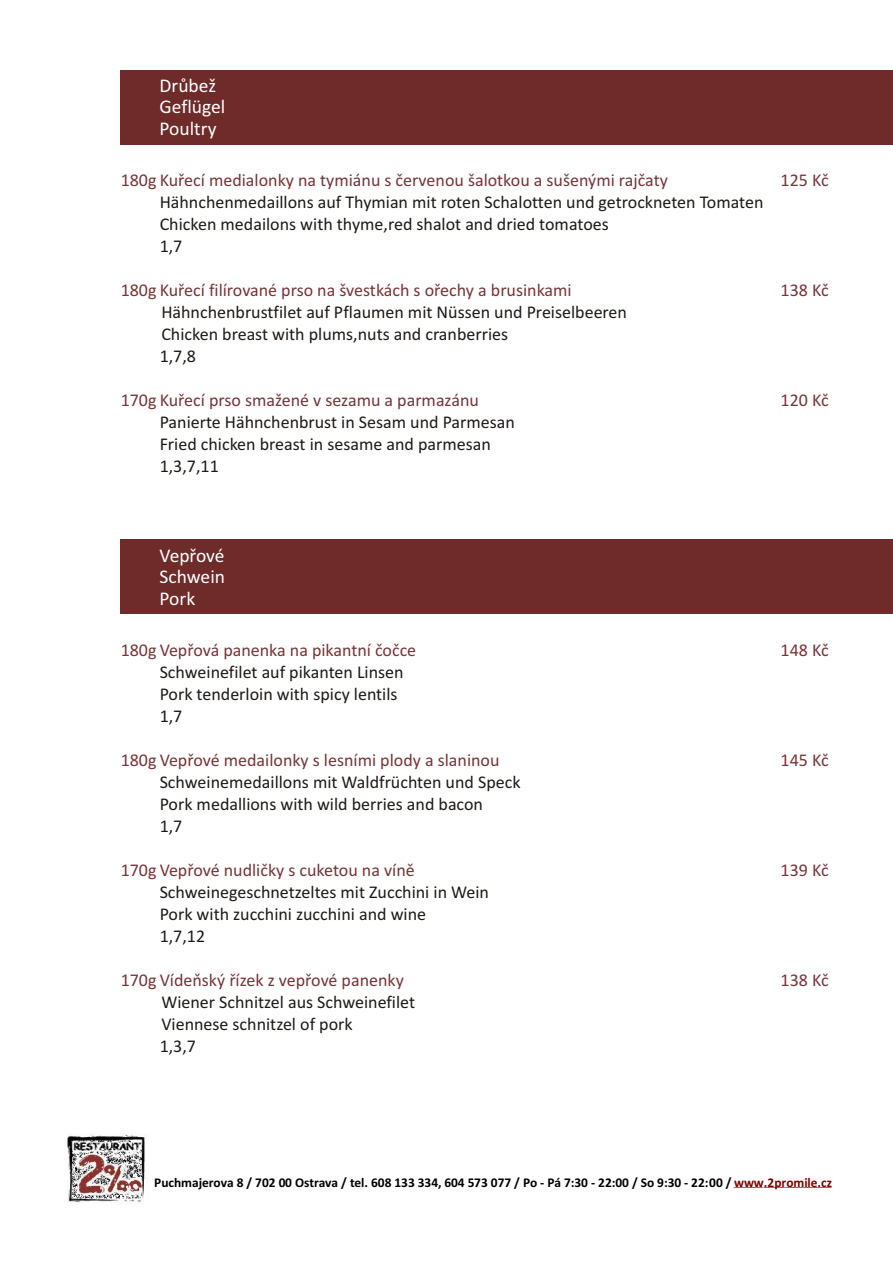
<style>
.page{position:relative;width:893px;height:1263px;background:#fff}
.page>*{position:absolute;margin:0;border:0;box-sizing:border-box;transform-origin:0 0}
.t1{font:19.5px/21.5px "Calibri";color:#fff;text-align:justify}
.t2{font:18px/21.9px "Calibri";color:#1f1a17}
.t3{font:18px "Calibri";color:#7a3336}
.t4{font:700 13.35px "Calibri";color:#000}
.s1{color:#800000}
</style>
<div class="page">
<img style="left:67px;top:1134px;width:82px;height:69px">
<svg style="left:734px;top:1187px;width:97px;height:1px"></svg>
<div style="left:121px;top:539px;width:772px;height:75px;background:#6e2b29"></div>
<div style="left:121px;top:70px;width:772px;height:74px;background:#6e2b29"></div>
<p class="t1" style="left:160px;top:76px;width:67px;text-align:left">Drůbež<br>Geflügel<br>Poultry</p>
<p class="t3" style="left:121px;top:173px;width:549px">180g Kuřecí medialonky na tymiánu s červenou šalotkou a sušenými rajčaty</p>
<p class="t3" style="left:781px;top:173px;width:50px">125 Kč</p>
<p class="t2" style="left:160px;top:193px;width:605px">Hähnchenmedaillons auf Thymian mit roten Schalotten und getrockneten Tomaten<br>Chicken medailons with thyme,red shalot and dried tomatoes<br>1,7</p>
<p class="t3" style="left:121px;top:283px;width:453px">180g Kuřecí filírované prso na švestkách s ořechy a brusinkami</p>
<p class="t3" style="left:781px;top:283px;width:50px">138 Kč</p>
<p class="t2" style="left:160px;top:303px;width:469px">Hähnchenbrustfilet auf Pflaumen mit Nüssen und Preiselbeeren<br>Chicken breast with plums,nuts and cranberries<br>1,7,8</p>
<p class="t3" style="left:121px;top:393px;width:360px">170g Kuřecí prso smažené v sezamu a parmazánu</p>
<p class="t3" style="left:781px;top:393px;width:50px">120 Kč</p>
<p class="t2" style="left:160px;top:413px;width:357px">Panierte Hähnchenbrust in Sesam und Parmesan<br>Fried chicken breast in sesame and parmesan<br>1,3,7,11</p>
<p class="t1" style="left:160px;top:546px;width:67px">Vepřové Schwein Pork</p>
<p class="t3" style="left:121px;top:643px;width:297px">180g Vepřová panenka na pikantní čočce</p>
<p class="t3" style="left:781px;top:643px;width:50px">148 Kč</p>
<p class="t2" style="left:160px;top:663px;width:245px">Schweinefilet auf pikanten Linsen<br>Pork tenderloin with spicy lentils<br>1,7</p>
<p class="t3" style="left:121px;top:753px;width:380px">180g Vepřové medailonky s lesními plody a slaninou</p>
<p class="t3" style="left:781px;top:753px;width:50px">145 Kč</p>
<p class="t2" style="left:160px;top:773px;width:362px">Schweinemedaillons mit Waldfrüchten und Speck<br>Pork medallions with wild berries and bacon<br>1,7</p>
<p class="t3" style="left:121px;top:863px;width:296px">170g Vepřové nudličky s cuketou na víně</p>
<p class="t3" style="left:781px;top:863px;width:50px">139 Kč</p>
<p class="t2" style="left:160px;top:883px;width:331px">Schweinegeschnetzeltes mit Zucchini in Wein<br>Pork with zucchini zucchini and wine<br>1,7,12</p>
<p class="t3" style="left:121px;top:972px;width:285px">170g Vídeňský řízek z vepřové panenky</p>
<p class="t3" style="left:781px;top:972px;width:50px">138 Kč</p>
<p class="t2" style="left:160px;top:992px;width:257px">Wiener Schnitzel aus Schweinefilet<br>Viennese schnitzel of pork<br>1,3,7</p>
<p class="t4" style="left:154px;top:1177px;width:679px">Puchmajerova 8 / 702 00 Ostrava / tel. 608 133 334, 604 573 077 / Po - Pá 7:30 - 22:00 / So 9:30 - 22:00 / <span class="s1">www.2promile.cz</span></p>
</div>
